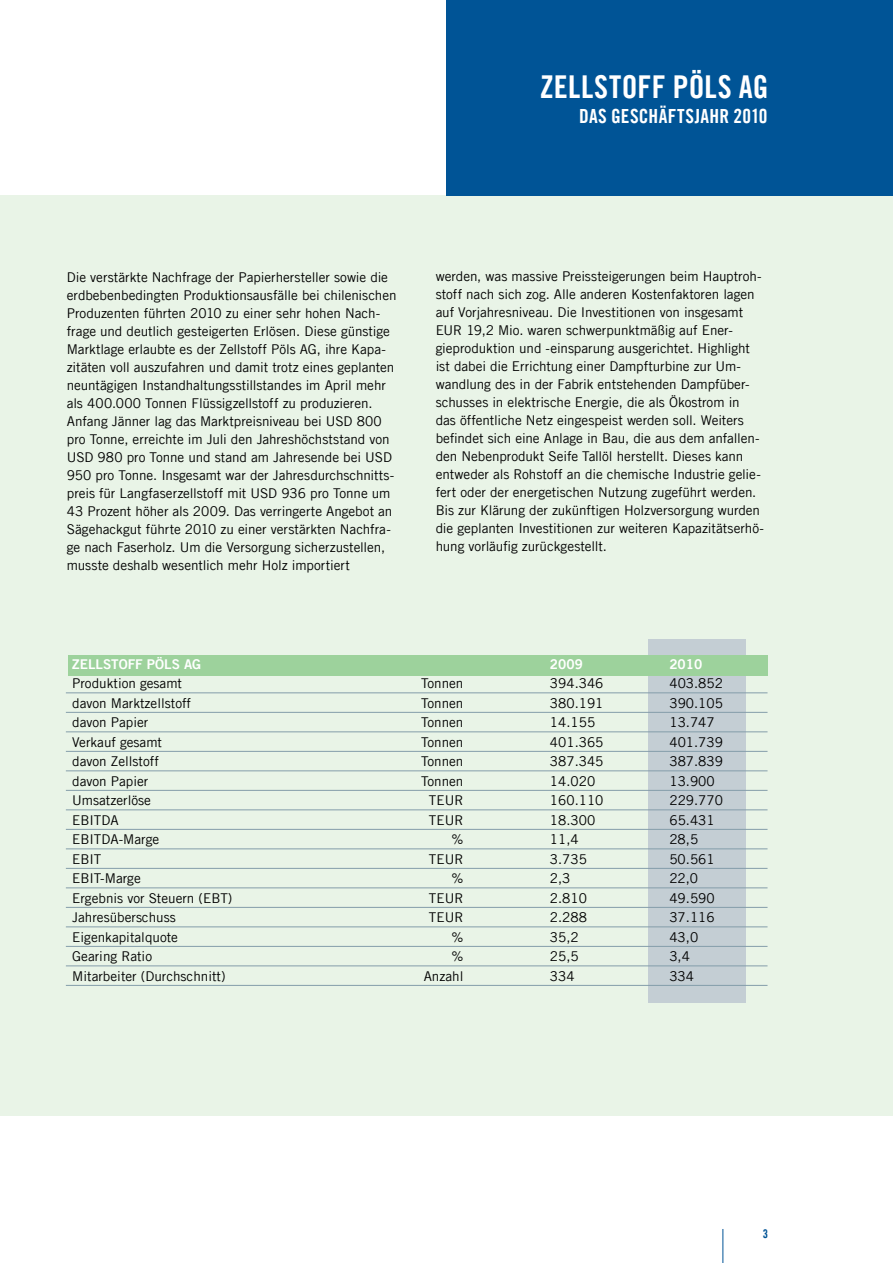
<style>
.page{position:relative;width:893px;height:1263px;background:#fff}
.page>*{position:absolute;margin:0;border:0;box-sizing:border-box;transform-origin:0 0}
.t1{font:31.5px "Trade Gothic LT Com Bd Cn 20";letter-spacing:.01em;color:#fff}
.t2{font:19.5px "Trade Gothic LT Com Bd Cn 20";letter-spacing:.015em;color:#fff}
.t3{font:13.5px/18px "Trade Gothic LT Com";letter-spacing:-.005em;color:#000}
.t4{font:13.5px "Trade Gothic LT Com Bd 2";color:#fff}
.t5{font:12px "Trade Gothic LT Com Bd Cn 20";color:#005496}
</style>
<div class="page">
<div style="left:0;top:196px;width:893px;height:920px;background:#e9f4e7"></div>
<div style="left:446px;top:0;width:447px;height:196px;background:#005496"></div>
<hr style="left:722px;top:1229px;width:1px;height:34px;background:#005496">
<div style="left:648px;top:639px;width:98px;height:363px;background:#c4ced4"></div>
<div style="left:68px;top:655px;width:699px;height:20px;background:#9dd29c"></div>
<hr style="left:66px;top:693px;width:701px;height:1px;background:#849daa">
<hr style="left:66px;top:712px;width:701px;height:1px;background:#849daa">
<hr style="left:66px;top:732px;width:701px;height:1px;background:#849daa">
<hr style="left:66px;top:751px;width:701px;height:1px;background:#849daa">
<hr style="left:66px;top:771px;width:701px;height:1px;background:#849daa">
<hr style="left:66px;top:790px;width:701px;height:1px;background:#849daa">
<hr style="left:66px;top:810px;width:701px;height:1px;background:#849daa">
<hr style="left:66px;top:829px;width:701px;height:1px;background:#849daa">
<hr style="left:66px;top:849px;width:701px;height:1px;background:#849daa">
<hr style="left:66px;top:868px;width:701px;height:1px;background:#849daa">
<hr style="left:66px;top:888px;width:701px;height:1px;background:#849daa">
<hr style="left:66px;top:907px;width:701px;height:1px;background:#849daa">
<hr style="left:66px;top:927px;width:701px;height:1px;background:#849daa">
<hr style="left:66px;top:946px;width:701px;height:1px;background:#849daa">
<hr style="left:66px;top:966px;width:701px;height:1px;background:#849daa">
<hr style="left:66px;top:985px;width:701px;height:1px;background:#849daa">
<h1 class="t1" style="left:540px;top:67px;width:230px">ZELLSTOFF PÖLS AG</h1>
<h2 class="t2" style="left:579px;top:104px;width:190px">DAS GESCHÄFTSJAHR 2010</h2>
<p class="t3" style="left:67px;top:268px;width:331px">Die verstärkte Nachfrage der Papierhersteller sowie die erdbebenbedingten Produktionsausfälle bei chilenischen Produzenten führten 2010 zu einer sehr hohen Nach&shy;frage und deutlich gesteigerten Erlösen. Diese günstige Marktlage erlaubte es der Zellstoff Pöls AG, ihre Kapa&shy;zitäten voll auszufahren und damit trotz eines geplanten neuntägigen Instandhaltungsstillstandes im April mehr als 400.000 Tonnen Flüssigzellstoff zu produzieren.<br>Anfang Jänner lag das Marktpreisniveau bei USD 800 pro Tonne, erreichte im Juli den Jahreshöchststand von USD 980 pro Tonne und stand am Jahresende bei USD 950 pro Tonne. Insgesamt war der Jahresdurchschnitts&shy;preis für Langfaserzellstoff mit USD 936 pro Tonne um 43 Prozent höher als 2009. Das verringerte Angebot an Sägehackgut führte 2010 zu einer verstärkten Nachfra&shy;ge nach Faserholz. Um die Versorgung sicherzustellen, musste deshalb wesentlich mehr Holz importiert</p>
<p class="t3" style="left:436px;top:267px;width:330px">werden, was massive Preissteigerungen beim Hauptroh&shy;stoff nach sich zog. Alle anderen Kostenfaktoren lagen auf Vorjahresniveau. Die Investitionen von insgesamt EUR 19,2 Mio. waren schwerpunktmäßig auf Ener&shy;gieproduktion und -einsparung ausgerichtet. Highlight ist dabei die Errichtung einer Dampfturbine zur Um&shy;wandlung des in der Fabrik entstehenden Dampfüber&shy;schusses in elektrische Energie, die als Ökostrom in<br>das öffentliche Netz eingespeist werden soll. Weiters befindet sich eine Anlage in Bau, die aus dem anfallen&shy;den Nebenprodukt Seife Tallöl herstellt. Dieses kann entweder als Rohstoff an die chemische Industrie gelie&shy;fert oder der energetischen Nutzung zugeführt werden.<br>Bis zur Klärung der zukünftigen Holzversorgung wurden die geplanten Investitionen zur weiteren Kapazitätserhö&shy;hung vorläufig zurückgestellt.</p>
<p class="t4" style="left:72px;top:656px;width:131px">ZELLSTOFF PÖLS AG</p>
<p class="t4" style="left:550px;top:656px;width:34px">2009</p>
<p class="t4" style="left:669px;top:656px;width:34px">2010</p>
<p class="t3" style="left:72px;top:674px;width:111px">Produktion gesamt</p>
<p class="t3" style="left:421px;top:674px;width:44px">Tonnen</p>
<p class="t3" style="left:550px;top:674px;width:55px">394.346</p>
<p class="t3" style="left:669px;top:674px;width:55px">403.852</p>
<p class="t3" style="left:72px;top:694px;width:120px">davon Marktzellstoff</p>
<p class="t3" style="left:421px;top:694px;width:44px">Tonnen</p>
<p class="t3" style="left:550px;top:694px;width:55px">380.191</p>
<p class="t3" style="left:669px;top:694px;width:55px">390.105</p>
<p class="t3" style="left:72px;top:713px;width:78px">davon Papier</p>
<p class="t3" style="left:421px;top:713px;width:44px">Tonnen</p>
<p class="t3" style="left:550px;top:713px;width:47px">14.155</p>
<p class="t3" style="left:669px;top:713px;width:47px">13.747</p>
<p class="t3" style="left:72px;top:733px;width:91px">Verkauf gesamt</p>
<p class="t3" style="left:421px;top:733px;width:44px">Tonnen</p>
<p class="t3" style="left:550px;top:733px;width:55px">401.365</p>
<p class="t3" style="left:669px;top:733px;width:55px">401.739</p>
<p class="t3" style="left:72px;top:752px;width:88px">davon Zellstoff</p>
<p class="t3" style="left:421px;top:752px;width:44px">Tonnen</p>
<p class="t3" style="left:550px;top:752px;width:55px">387.345</p>
<p class="t3" style="left:669px;top:752px;width:55px">387.839</p>
<p class="t3" style="left:72px;top:772px;width:78px">davon Papier</p>
<p class="t3" style="left:421px;top:772px;width:44px">Tonnen</p>
<p class="t3" style="left:550px;top:772px;width:47px">14.020</p>
<p class="t3" style="left:669px;top:772px;width:47px">13.900</p>
<p class="t3" style="left:72px;top:791px;width:80px">Umsatzerlöse</p>
<p class="t3" style="left:429px;top:791px;width:36px">TEUR</p>
<p class="t3" style="left:550px;top:791px;width:55px">160.110</p>
<p class="t3" style="left:669px;top:791px;width:55px">229.770</p>
<p class="t3" style="left:72px;top:811px;width:48px">EBITDA</p>
<p class="t3" style="left:429px;top:811px;width:36px">TEUR</p>
<p class="t3" style="left:550px;top:811px;width:47px">18.300</p>
<p class="t3" style="left:669px;top:811px;width:47px">65.431</p>
<p class="t3" style="left:72px;top:830px;width:88px">EBITDA-Marge</p>
<p class="t3" style="left:451px;top:830px;width:14px">%</p>
<p class="t3" style="left:550px;top:830px;width:30px">11,4</p>
<p class="t3" style="left:669px;top:830px;width:30px">28,5</p>
<p class="t3" style="left:72px;top:850px;width:31px">EBIT</p>
<p class="t3" style="left:429px;top:850px;width:36px">TEUR</p>
<p class="t3" style="left:550px;top:850px;width:39px">3.735</p>
<p class="t3" style="left:669px;top:850px;width:47px">50.561</p>
<p class="t3" style="left:72px;top:869px;width:70px">EBIT-Marge</p>
<p class="t3" style="left:451px;top:869px;width:14px">%</p>
<p class="t3" style="left:550px;top:869px;width:22px">2,3</p>
<p class="t3" style="left:669px;top:869px;width:30px">22,0</p>
<p class="t3" style="left:72px;top:889px;width:162px">Ergebnis vor Steuern (EBT)</p>
<p class="t3" style="left:429px;top:889px;width:36px">TEUR</p>
<p class="t3" style="left:550px;top:889px;width:39px">2.810</p>
<p class="t3" style="left:669px;top:889px;width:47px">49.590</p>
<p class="t3" style="left:72px;top:908px;width:105px">Jahresüberschuss</p>
<p class="t3" style="left:429px;top:908px;width:36px">TEUR</p>
<p class="t3" style="left:550px;top:908px;width:39px">2.288</p>
<p class="t3" style="left:669px;top:908px;width:47px">37.116</p>
<p class="t3" style="left:72px;top:928px;width:107px">Eigenkapitalquote</p>
<p class="t3" style="left:451px;top:928px;width:14px">%</p>
<p class="t3" style="left:550px;top:928px;width:30px">35,2</p>
<p class="t3" style="left:669px;top:928px;width:30px">43,0</p>
<p class="t3" style="left:72px;top:947px;width:81px">Gearing Ratio</p>
<p class="t3" style="left:451px;top:947px;width:14px">%</p>
<p class="t3" style="left:550px;top:947px;width:30px">25,5</p>
<p class="t3" style="left:669px;top:947px;width:22px">3,4</p>
<p class="t3" style="left:72px;top:967px;width:155px">Mitarbeiter (Durchschnitt)</p>
<p class="t3" style="left:424px;top:967px;width:41px">Anzahl</p>
<p class="t3" style="left:550px;top:967px;width:26px">334</p>
<p class="t3" style="left:669px;top:967px;width:26px">334</p>
<p class="t5" style="left:763px;top:1226px;width:7px">3</p>
</div>
